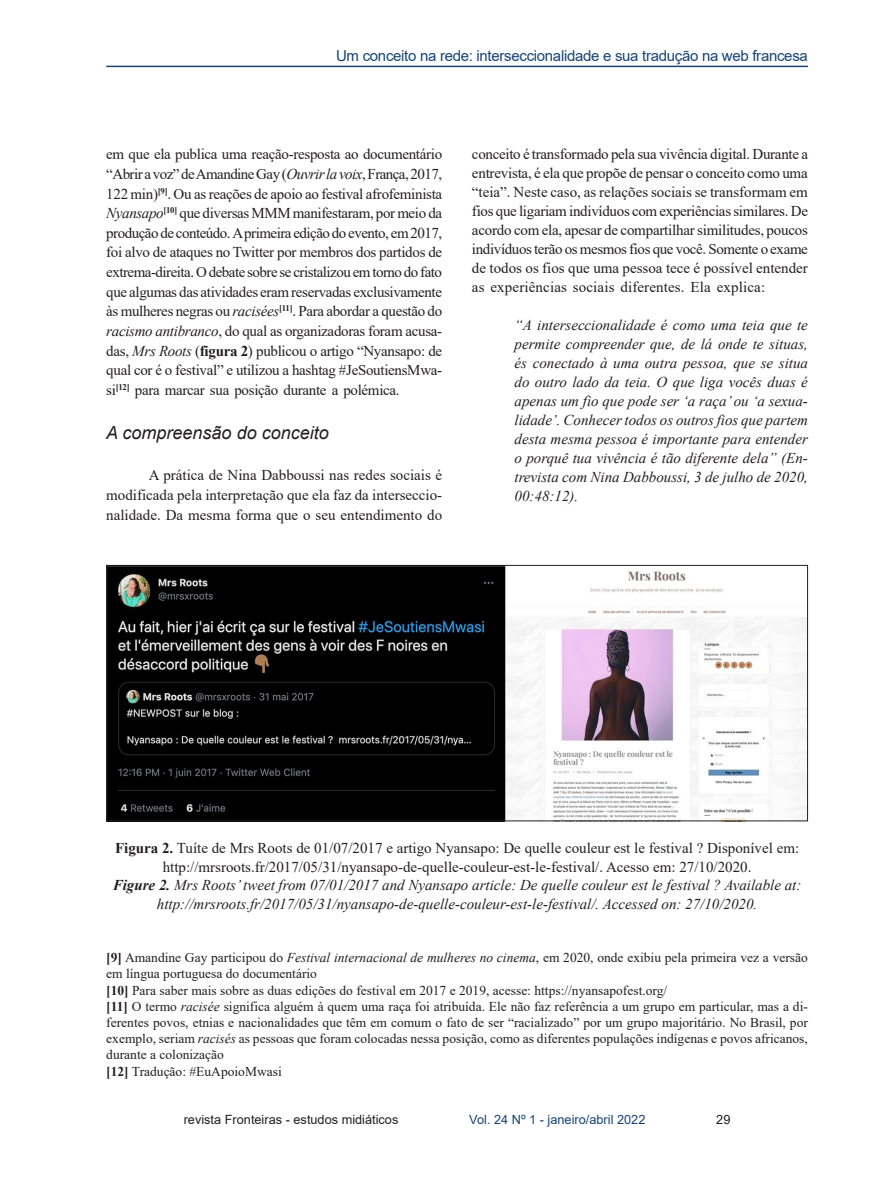
<style>
.page{position:relative;width:893px;height:1191px;background:#fff}
.page>*{position:absolute;margin:0;border:0;box-sizing:border-box;transform-origin:0 0}
.SUBTITULO2{font:italic 18px "Arial";color:#231f20}
.TEXTO{font:15px/19.6px "Times New Roman";color:#231f20;text-align:justify}
.CITAÇÃO{font:italic 15px/18.9px "Times New Roman";color:#231f20;text-align:justify}
.LEGENDAS{font:italic 15px/18.8px "Times New Roman";color:#231f20;text-align:center}
.LEGENDAS-2{font:15px/18.8px "Times New Roman";color:#231f20;text-align:center}
.t1{font:15px "Arial";letter-spacing:-.02em;color:#164476}
.NOTA_RODAPE_s__fio{font:13.5px/16.2px "Times New Roman";color:#231f20}
.t2{font:12.75px "Arial";color:#231f20}
.t3{font:12.75px "Arial";color:#164476}
.s1{font-style:italic}
.s2{font-weight:700}
</style>
<div class="page">
<hr style="left:106px;top:66px;width:702px;height:1px;background:#164476">
<img style="left:108px;top:567px;width:698px;height:252px">
<div style="left:106px;top:565px;width:702px;height:256px;border:1px solid #231f20"></div>
<p class="t1" style="left:336px;top:45px;width:473px">Um conceito na rede: interseccionalidade e sua tradução na web francesa</p>
<p class="TEXTO" style="left:106px;top:144px;width:338px">em que ela publica uma reação-resposta ao documentário “Abrir a voz” de Amandine Gay (<span class="s1">Ouvrir la voix</span>, França, 2017, 122 min)<sup>[9]</sup>. Ou as reações de apoio ao festival afrofeminista <span class="s1">Nyansapo</span><sup>[10]</sup> que diversas MMM manifestaram, por meio da produção de conteúdo.A primeira edição do evento, em 2017, foi alvo de ataques no Twitter por membros dos partidos de extrema-direita. O debate sobre se cristalizou em torno do fato que algumas das atividades eram reservadas exclusivamente às mulheres negras ou <span class="s1">racisées</span><sup>[11]</sup>. Para abordar a questão do <span class="s1">racismo antibranco</span>, do qual as organizadoras foram acusa&shy;das, <span class="s1">Mrs Roots</span> (<span class="s2">figura 2</span>) publicou o artigo “Nyansapo: de qual cor é o festival” e utilizou a hashtag #JeSoutiensMwa&shy;si<sup>[12]</sup> para marcar sua posição durante a polémica.</p>
<p class="SUBTITULO2" style="left:106px;top:421px;width:224px">A compreensão do conceito</p>
<p class="TEXTO" style="left:106px;top:465px;width:337px;text-indent:43px">A prática de Nina Dabboussi nas redes sociais é modificada pela interpretação que ela faz da interseccio&shy;nalidade. Da mesma forma que o seu entendimento do</p>
<p class="TEXTO" style="left:472px;top:144px;width:338px;line-height:18.9px">conceito é transformado pela sua vivência digital. Durante a entrevista, é ela que propõe de pensar o conceito como uma “teia”. Neste caso, as relações sociais se transformam em fios que ligariam indivíduos com experiências similares. De acordo com ela, apesar de compartilhar similitudes, poucos indivíduos terão os mesmos fios que você. Somente o exame de todos os fios que uma pessoa tece é possível entender as experiências sociais diferentes. Ela explica:</p>
<p class="CITAÇÃO" style="left:514px;top:315px;width:295px">“A interseccionalidade é como uma teia que te permite compreender que, de lá onde te situas, és conectado à uma outra pessoa, que se situa do outro lado da teia. O que liga vocês duas é apenas um fio que pode ser ‘a raça’ ou ‘a sexua&shy;lidade’. Conhecer todos os outros fios que partem desta mesma pessoa é importante para entender o porquê tua vivência é tão diferente dela” (En&shy;trevista com Nina Dabboussi, 3 de julho de 2020, 00:48:12).</p>
<p class="LEGENDAS-2" style="left:115px;top:838px;width:686px"><span class="s2">Figura 2.</span> Tuíte de Mrs Roots de 01/07/2017 e artigo Nyansapo: De quelle couleur est le festival ? Disponível em: http://mrsroots.fr/2017/05/31/nyansapo-de-quelle-couleur-est-le-festival/. Acesso em: 27/10/2020.</p>
<p class="LEGENDAS" style="left:113px;top:875px;width:690px"><span class="s2">Figure 2.</span> Mrs Roots’ tweet from 07/01/2017 and Nyansapo article: De quelle couleur est le festival ? Available at: http://mrsroots.fr/2017/05/31/nyansapo-de-quelle-couleur-est-le-festival/. Accessed on: 27/10/2020.</p>
<p class="NOTA_RODAPE_s__fio" style="left:106px;top:949px;width:703px"><span class="s2">[9]</span> Amandine Gay participou do <span class="s1">Festival internacional de mulheres no cinema</span>, em 2020, onde exibiu pela primeira vez a versão em língua portuguesa do documentário</p>
<p class="NOTA_RODAPE_s__fio" style="left:106px;top:981px;width:562px"><span class="s2">[10]</span> Para saber mais sobre as duas edições do festival em 2017 e 2019, acesse: https://nyansapofest.org/</p>
<p class="NOTA_RODAPE_s__fio" style="left:106px;top:997px;width:703px;text-align:justify"><span class="s2">[11]</span> O termo <span class="s1">racisée</span> significa alguém à quem uma raça foi atribuída. Ele não faz referência a um grupo em particular, mas a di&shy;ferentes povos, etnias e nacionalidades que têm em comum o fato de ser “racializado” por um grupo majoritário. No Brasil, por exemplo, seriam <span class="s1">racisés</span> as pessoas que foram colocadas nessa posição, como as diferentes populações indígenas e povos africanos, durante a colonização</p>
<p class="NOTA_RODAPE_s__fio" style="left:106px;top:1062px;width:177px"><span class="s2">[12]</span> Tradução: #EuApoioMwasi</p>
<p class="t2" style="left:184px;top:1110px;width:216px">revista Fronteiras - estudos midiáticos</p>
<p class="t3" style="left:469px;top:1110px;width:178px">Vol. 24 Nº 1 - janeiro/abril 2022</p>
<p class="t2" style="left:716px;top:1110px;width:16px">29</p>
</div>
